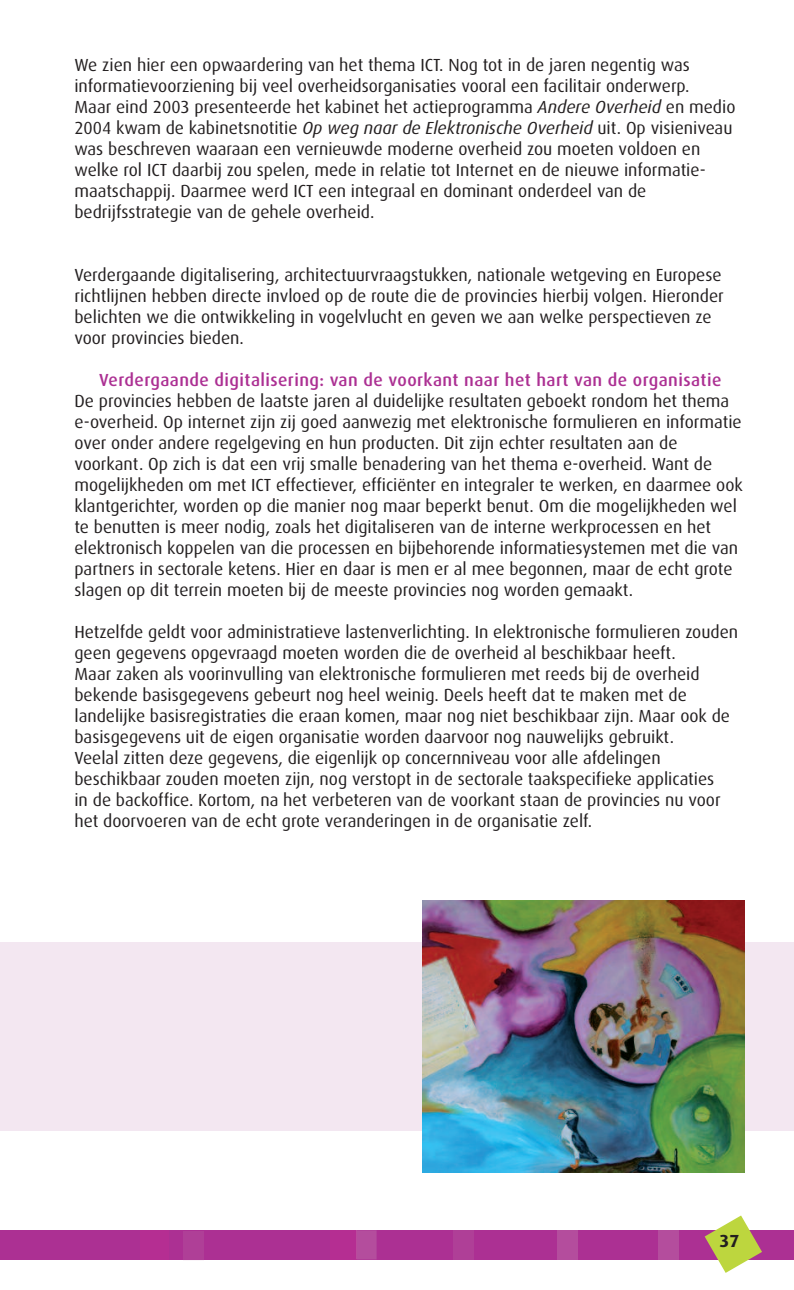
<style>
.page{position:relative;width:794px;height:1290px;background:#fff}
.page>*{position:absolute;margin:0;border:0;box-sizing:border-box;transform-origin:0 0}
.t1{font:17.5px/21px "Dax";color:#231f20}
.t2{font:500 17.5px "Dax";letter-spacing:.025em;color:#ac3093}
.t3{font:700 17.5px "Dax";color:#231f20}
.s1{font-style:italic}
</style>
<div class="page">
<div style="left:0;top:1230px;width:794px;height:30px;background:#ac3093"></div>
<div style="left:140px;top:1230px;width:28px;height:29px;background:#b52e92"></div>
<div style="left:330px;top:1230px;width:27px;height:29px;background:#b52e92"></div>
<div style="left:658px;top:1230px;width:20px;height:29px;background:#b44d9d"></div>
<svg style="left:356px;top:1230px;width:20px;height:29px"></svg>
<div style="left:557px;top:1230px;width:20px;height:29px;background:#b44d9d"></div>
<div style="left:184px;top:1231px;width:20px;height:29px;background:#af3f97"></div>
<div style="left:454px;top:1230px;width:20px;height:29px;background:#af3f97"></div>
<svg style="left:704px;top:1215px;width:58px;height:58px"></svg>
<div style="left:0;top:942px;width:794px;height:189px;background:#f3e7f1"></div>
<img style="left:422px;top:900px;width:322px;height:272px">
<p class="t1" style="left:74px;top:54px;width:662px">We zien hier een opwaardering van het thema ICT. Nog tot in de jaren negentig was informatievoorziening bij veel overheidsorganisaties vooral een facilitair onderwerp.<br>Maar eind 2003 presenteerde het kabinet het actieprogramma <span class="s1">Andere Overheid</span> en medio 2004 kwam de kabinetsnotitie <span class="s1">Op weg naar de Elektronische Overheid</span> uit. Op visieniveau was beschreven waaraan een vernieuwde moderne overheid zou moeten voldoen en welke rol ICT daarbij zou spelen, mede in relatie tot Internet en de nieuwe informatie&shy;maatschappij. Daarmee werd ICT een integraal en dominant onderdeel van de bedrijfsstrategie van de gehele overheid.</p>
<p class="t1" style="left:74px;top:264px;width:651px">Verdergaande digitalisering, architectuurvraagstukken, nationale wetgeving en Europese richtlijnen hebben directe invloed op de route die de provincies hierbij volgen. Hieronder belichten we die ontwikkeling in vogelvlucht en geven we aan welke perspectieven ze voor provincies bieden.</p>
<p class="t2" style="left:99px;top:370px;width:623px">Verdergaande digitalisering: van de voorkant naar het hart van de organisatie</p>
<p class="t1" style="left:74px;top:390px;width:670px">De provincies hebben de laatste jaren al duidelijke resultaten geboekt rondom het thema e-overheid. Op internet zijn zij goed aanwezig met elektronische formulieren en informatie over onder andere regelgeving en hun producten. Dit zijn echter resultaten aan de voorkant. Op zich is dat een vrij smalle benadering van het thema e-overheid. Want de mogelijkheden om met ICT effectiever, efficiënter en integraler te werken, en daarmee ook klantgerichter, worden op die manier nog maar beperkt benut. Om die mogelijkheden wel te benutten is meer nodig, zoals het digitaliseren van de interne werkprocessen en het elektronisch koppelen van die processen en bijbehorende informatiesystemen met die van partners in sectorale ketens. Hier en daar is men er al mee begonnen, maar de echt grote slagen op dit terrein moeten bij de meeste provincies nog worden gemaakt.</p>
<p class="t1" style="left:74px;top:621px;width:665px">Hetzelfde geldt voor administratieve lastenverlichting. In elektronische formulieren zouden geen gegevens opgevraagd moeten worden die de overheid al beschikbaar heeft.<br>Maar zaken als voorinvulling van elektronische formulieren met reeds bij de overheid bekende basisgegevens gebeurt nog heel weinig. Deels heeft dat te maken met de landelijke basisregistraties die eraan komen, maar nog niet beschikbaar zijn. Maar ook de basisgegevens uit de eigen organisatie worden daarvoor nog nauwelijks gebruikt.<br>Veelal zitten deze gegevens, die eigenlijk op concernniveau voor alle afdelingen beschikbaar zouden moeten zijn, nog verstopt in de sectorale taakspecifieke applicaties<br>in de backoffice. Kortom, na het verbeteren van de voorkant staan de provincies nu voor het doorvoeren van de echt grote veranderingen in de organisatie zelf.</p>
<p class="t3" style="left:719px;top:1231px;width:21px">37</p>
</div>
